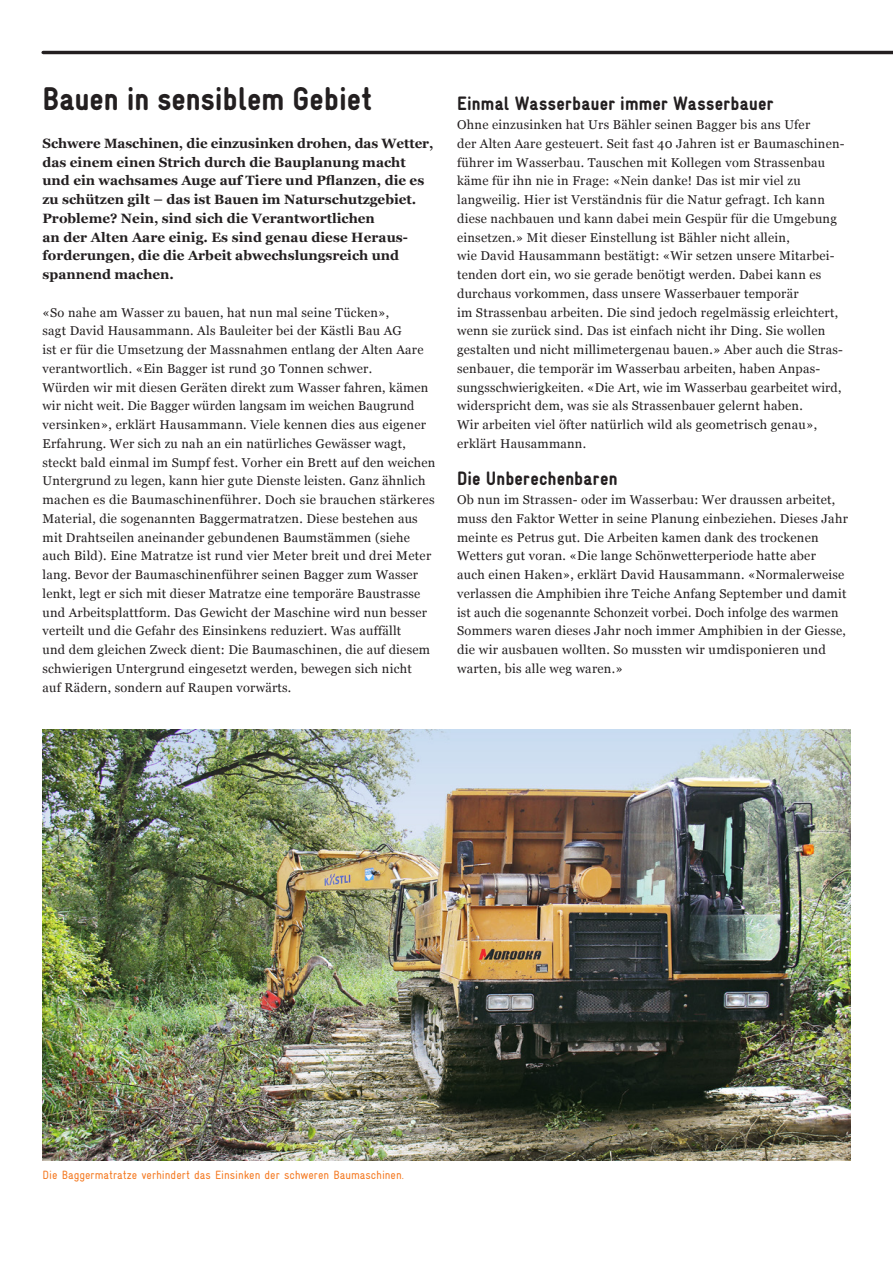
<style>
.page{position:relative;width:893px;height:1263px;background:#fff}
.page>*{position:absolute;margin:0;border:0;box-sizing:border-box;transform-origin:0 0}
.Haupttitel{font:900 33px "Gravur Condensed Pro";color:#231f20}
.Untertitel{font:900 19.5px "Gravur Condensed Pro";letter-spacing:.01em;color:#231f20}
.Lauftext{font:900 19.5px "Gravur Condensed Pro";letter-spacing:.01em;color:#231f20}
.Lead{font:700 13.5px/18.8px "Georgia";color:#231f20}
.Lauftext-2{font:12.75px/18.8px "Georgia";letter-spacing:.02em;color:#231f20}
.Bildlegende{font:12px "Gravur Condensed Pro";color:#f47921}
</style>
<div class="page">
<hr style="left:43px;top:51px;width:850px;height:3px;background:#231f20">
<img style="left:43px;top:729px;width:807px;height:431px">
<p class="Haupttitel" style="left:43px;top:81px;width:331px">Bauen in sensiblem Gebiet</p>
<p class="Lead" style="left:43px;top:133px;width:392px">Schwere Maschinen, die einzusinken drohen, das Wetter, das einem einen Strich durch die Bauplanung macht und ein wachsames Auge auf Tiere und Pflanzen, die es zu schützen gilt – das ist Bauen im Naturschutzgebiet.<br>Probleme? Nein, sind sich die Verantwortlichen<br>an der Alten Aare einig. Es sind genau diese Heraus&shy;forderungen, die die Arbeit abwechslungsreich und spannend machen.</p>
<p class="Lauftext-2" style="left:43px;top:302px;width:394px">«So nahe am Wasser zu bauen, hat nun mal seine Tücken»,<br>sagt David Hausammann. Als Bauleiter bei der Kästli Bau AG<br>ist er für die Umsetzung der Massnahmen entlang der Alten Aare verantwortlich. «Ein Bagger ist rund 30 Tonnen schwer.<br>Würden wir mit diesen Geräten direkt zum Wasser fahren, kämen wir nicht weit. Die Bagger würden langsam im weichen Baugrund versinken», erklärt Hausammann. Viele kennen dies aus eigener Erfahrung. Wer sich zu nah an ein natürliches Gewässer wagt, steckt bald einmal im Sumpf fest. Vorher ein Brett auf den weichen Untergrund zu legen, kann hier gute Dienste leisten. Ganz ähnlich machen es die Baumaschinenführer. Doch sie brauchen stärkeres Material, die sogenannten Baggermatratzen. Diese bestehen aus mit Drahtseilen aneinander gebundenen Baumstämmen (siehe auch Bild). Eine Matratze ist rund vier Meter breit und drei Meter lang. Bevor der Baumaschinenführer seinen Bagger zum Wasser lenkt, legt er sich mit dieser Matratze eine temporäre Baustrasse und Arbeitsplattform. Das Gewicht der Maschine wird nun besser verteilt und die Gefahr des Einsinkens reduziert. Was auffällt<br>und dem gleichen Zweck dient: Die Baumaschinen, die auf diesem schwierigen Untergrund eingesetzt werden, bewegen sich nicht<br>auf Rädern, sondern auf Raupen vorwärts.</p>
<p class="Untertitel" style="left:457px;top:93px;width:318px">Einmal Wasserbauer immer Wasserbauer</p>
<p class="Lauftext-2" style="left:457px;top:115px;width:389px">Ohne einzusinken hat Urs Bähler seinen Bagger bis ans Ufer<br>der Alten Aare gesteuert. Seit fast 40 Jahren ist er Baumaschinen&shy;führer im Wasserbau. Tauschen mit Kollegen vom Strassenbau käme für ihn nie in Frage: «Nein danke! Das ist mir viel zu langweilig. Hier ist Verständnis für die Natur gefragt. Ich kann diese nachbauen und kann dabei mein Gespür für die Umgebung einsetzen.» Mit dieser Einstellung ist Bähler nicht allein,<br>wie David Hausammann bestätigt: «Wir setzen unsere Mitarbei&shy;tenden dort ein, wo sie gerade benötigt werden. Dabei kann es durchaus vorkommen, dass unsere Wasserbauer temporär<br>im Strassenbau arbeiten. Die sind jedoch regelmässig erleichtert, wenn sie zurück sind. Das ist einfach nicht ihr Ding. Sie wollen gestalten und nicht millimetergenau bauen.» Aber auch die Stras&shy;senbauer, die temporär im Wasserbau arbeiten, haben Anpas&shy;sungsschwierigkeiten. «Die Art, wie im Wasserbau gearbeitet wird, widerspricht dem, was sie als Strassenbauer gelernt haben.<br>Wir arbeiten viel öfter natürlich wild als geometrisch genau», erklärt Hausammann.</p>
<p class="Lauftext" style="left:457px;top:468px;width:162px">Die Unberechenbaren</p>
<p class="Lauftext-2" style="left:457px;top:490px;width:392px">Ob nun im Strassen- oder im Wasserbau: Wer draussen arbeitet, muss den Faktor Wetter in seine Planung einbeziehen. Dieses Jahr meinte es Petrus gut. Die Arbeiten kamen dank des trockenen Wetters gut voran. «Die lange Schönwetterperiode hatte aber<br>auch einen Haken», erklärt David Hausammann. «Normalerweise verlassen die Amphibien ihre Teiche Anfang September und damit ist auch die sogenannte Schonzeit vorbei. Doch infolge des warmen Sommers waren dieses Jahr noch immer Amphibien in der Giesse, die wir ausbauen wollten. So mussten wir umdisponieren und warten, bis alle weg waren.»</p>
<p class="Bildlegende" style="left:43px;top:1168px;width:363px">Die Baggermatratze verhindert das Einsinken der schweren Baumaschinen.</p>
</div>
